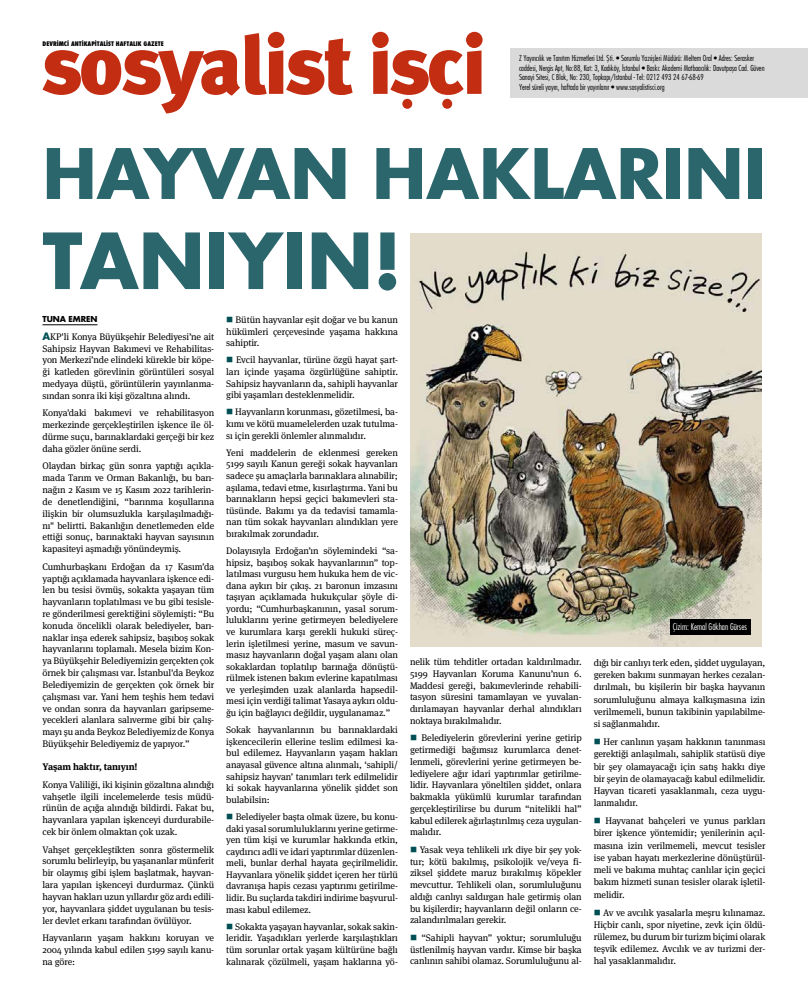
<style>
.page{position:relative;width:808px;height:993px;background:#fff}
.page>*{position:absolute;margin:0;border:0;box-sizing:border-box;transform-origin:0 0}
.t1{font:75px "Futura Bold Tr";color:#2b666d}
.t2{font:67.5px "Futura Bold Tr";color:#2b666d}
.t3{font:9.5px/11.8px "Meta Serif Pro";letter-spacing:-.01em;color:#000;text-align:justify}
.t4{font:700 9.5px "Meta Serif Pro";letter-spacing:-.01em;color:#000}
.t5{font:9px "Futura Cond Light Tr";color:#fff}
.t6{font:8px/9.6px "Futura Cond Light Tr";color:#000}
.t7{font:8px "Futura Bold Tr";letter-spacing:-.01em;color:#000}
.t8{font:6.2px "Futura Cond Black Tr";color:#000}
.s1{font-family:"Futura Bold Tr";font-size:10px;color:#004f55}
.s2{color:#004f55}
</style>
<div class="page">
<div style="left:510px;top:48px;width:298px;height:49px;background:#dadada"></div>
<svg style="left:43px;top:32px;width:310px;height:81px"></svg>
<svg style="left:372px;top:32px;width:111px;height:63px"></svg>
<div style="left:442px;top:99px;width:10px;height:10px;background:#c32d12;border-radius:50%"></div>
<div style="left:402px;top:99px;width:10px;height:10px;background:#c32d12;border-radius:50%"></div>
<hr style="left:43px;top:324px;width:54px;height:1px;background:#000">
<img style="left:410px;top:233px;width:351px;height:413px">
<div style="left:670px;top:618px;width:80px;height:16px;background:#000"></div>
<p class="t8" style="left:43px;top:39px;width:123px">DEVRİMCİ ANTİKAPİTALİST HAFTALIK GAZETE</p>
<p class="t6" style="left:519px;top:53px;width:247px">Z Yayıncılık ve Tanıtım Hizmetleri Ltd. Şti. • Sorumlu Yazıişleri Müdürü: Meltem Oral • Adres: Serasker caddesi, Nergis Apt, No:88, Kat: 3, Kadıköy, İstanbul • Baskı: Akademi Matbaacılık: Davutpaşa Cad. Güven Sanayi Sitesi, C Blok, No: 230, Topkapı/Istanbul - Tel: 0212 493 24 67-68-69<br>Yerel süreli yayın, haftada bir yayınlanır • www.sosyalistisci.org</p>
<h2 class="t2" style="left:43px;top:127px;width:724px">HAYVAN HAKLARINI</h2>
<h1 class="t1" style="left:43px;top:208px;width:361px">TANIYIN!</h1>
<p class="t7" style="left:43px;top:313px;width:56px">TUNA EMREN</p>
<p class="t3" style="left:43px;top:330px;width:173px"><span class="s1">A</span>KP'li Konya Büyükşehir Belediyesi’ne ait Sahipsiz Hayvan Bakımevi ve Rehabilitas&shy;yon Merkezi’nde elindeki kürekle bir köpe&shy;ği katleden görevlinin görüntüleri sosyal medyaya düştü, görüntülerin yayınlanma&shy;sından sonra iki kişi gözaltına alındı.</p>
<p class="t3" style="left:43px;top:406px;width:173px">Konya'daki bakımevi ve rehabilitasyon merkezinde gerçekleştirilen işkence ile öl&shy;dürme suçu, barınaklardaki gerçeği bir kez daha gözler önüne serdi.</p>
<p class="t3" style="left:43px;top:459px;width:173px">Olaydan birkaç gün sonra yaptığı açıkla&shy;mada Tarım ve Orman Bakanlığı, bu barı&shy;nağın 2 Kasım ve 15 Kasım 2022 tarihlerin&shy;de denetlendiğini, “barınma koşullarına ilişkin bir olumsuzlukla karşılaşılmadığı&shy;nı" belirtti. Bakanlığın denetlemeden elde ettiği sonuç, barınaktaki hayvan sayısının kapasiteyi aşmadığı yönündeymiş.</p>
<p class="t3" style="left:43px;top:560px;width:173px">Cumhurbaşkanı Erdoğan da 17 Kasım’da yaptığı açıklamada hayvanlara işkence edi&shy;len bu tesisi övmüş, sokakta yaşayan tüm hayvanların toplatılması ve bu gibi tesisle&shy;re gönderilmesi gerektiğini söylemişti: “Bu konuda öncelikli olarak belediyeler, barı&shy;naklar inşa ederek sahipsiz, başıboş sokak hayvanlarını toplamalı. Mesela bizim Kon&shy;ya Büyükşehir Belediyemizin gerçekten çok örnek bir çalışması var. İstanbul'da Beykoz Belediyemizin de gerçekten çok örnek bir çalışması var. Yani hem teşhis hem tedavi ve ondan sonra da hayvanları garipseme&shy;yecekleri alanlara salıverme gibi bir çalış&shy;mayı şu anda Beykoz Belediyemiz de Konya Büyükşehir Belediyemiz de yapıyor.”</p>
<p class="t4" style="left:43px;top:759px;width:97px">Yaşam haktır, tanıyın!</p>
<p class="t3" style="left:43px;top:777px;width:173px">Konya Valiliği, iki kişinin gözaltına alındığı vahşetle ilgili incelemelerde tesis müdü&shy;rünün de açığa alındığı bildirdi. Fakat bu, hayvanlara yapılan işkenceyi durdurabile&shy;cek bir önlem olmaktan çok uzak.</p>
<p class="t3" style="left:43px;top:842px;width:173px">Vahşet gerçekleştikten sonra göstermelik sorumlu belirleyip, bu yaşananlar münferit bir olaymış gibi işlem başlatmak, hayvan&shy;lara yapılan işkenceyi durdurmaz. Çünkü hayvan hakları uzun yıllardır göz ardı edili&shy;yor, hayvanlara şiddet uygulanan bu tesis&shy;ler devlet erkanı tarafından övülüyor.</p>
<p class="t3" style="left:43px;top:931px;width:173px">Hayvanların yaşam hakkını koruyan ve 2004 yılında kabul edilen 5199 sayılı kanu&shy;na göre:</p>
<p class="t3" style="left:226px;top:313px;width:173px"><span class="s2">■</span> Bütün hayvanlar eşit doğar ve bu kanun hükümleri çerçevesinde yaşama hakkına sahiptir.</p>
<p class="t3" style="left:226px;top:354px;width:173px"><span class="s2">■</span> Evcil hayvanlar, türüne özgü hayat şart&shy;ları içinde yaşama özgürlüğüne sahiptir.<br>Sahipsiz hayvanların da, sahipli hayvanlar gibi yaşamları desteklenmelidir.</p>
<p class="t3" style="left:226px;top:405px;width:173px"><span class="s2">■</span> Hayvanların korunması, gözetilmesi, ba&shy;kımı ve kötü muamelelerden uzak tutulma&shy;sı için gerekli önlemler alınmalıdır.</p>
<p class="t3" style="left:226px;top:446px;width:173px">Yeni maddelerin de eklenmesi gereken 5199 sayılı Kanun gereği sokak hayvanları sadece şu amaçlarla barınaklara alınabilir; aşılama, tedavi etme, kısırlaştırma. Yani bu barınakların hepsi geçici bakımevleri sta&shy;tüsünde. Bakımı ya da tedavisi tamamla&shy;nan tüm sokak hayvanları alındıkları yere bırakılmak zorundadır.</p>
<p class="t3" style="left:226px;top:544px;width:173px">Dolayısıyla Erdoğan’ın söylemindeki “sa&shy;hipsiz, başıboş sokak hayvanlarının” top&shy;latılması vurgusu hem hukuka hem de vic&shy;dana aykırı bir çıkış. 21 baronun imzasını taşıyan açıklamada hukukçular şöyle di&shy;yordu; “Cumhurbaşkanının, yasal sorum&shy;luluklarını yerine getirmeyen belediyelere ve kurumlara karşı gerekli hukuki süreç&shy;lerin işletilmesi yerine, masum ve savun&shy;masız hayvanların doğal yaşam alanı olan sokaklardan toplatılıp barınağa dönüştü&shy;rülmek istenen bakım evlerine kapatılması ve yerleşimden uzak alanlarda hapsedil&shy;mesi için verdiği talimat Yasaya aykırı oldu&shy;ğu için bağlayıcı değildir, uygulanamaz.”</p>
<p class="t3" style="left:226px;top:723px;width:173px">Sokak hayvanlarının bu barınaklardaki işkencecilerin ellerine teslim edilmesi ka&shy;bul edilemez. Hayvanların yaşam hakları anayasal güvence altına alınmalı, ‘sahipli/ sahipsiz hayvan’ tanımları terk edilmelidir ki sokak hayvanlarına yönelik şiddet son bulabilsin:</p>
<p class="t3" style="left:226px;top:810px;width:173px"><span class="s2">■</span> Belediyeler başta olmak üzere, bu konu&shy;daki yasal sorumluluklarını yerine getirme&shy;yen tüm kişi ve kurumlar hakkında etkin, caydırıcı adli ve idari yaptırımlar düzenlen&shy;meli, bunlar derhal hayata geçirilmelidir.<br>Hayvanlara yönelik şiddet içeren her türlü davranışa hapis cezası yaptırımı getirilme&shy;lidir. Bu suçlarda takdiri indirime başvurul&shy;ması kabul edilemez.</p>
<p class="t3" style="left:226px;top:919px;width:173px"><span class="s2">■</span> Sokakta yaşayan hayvanlar, sokak sakin&shy;leridir. Yaşadıkları yerlerde karşılaştıkları tüm sorunlar ortak yaşam kültürüne bağlı kalınarak çözülmeli, yaşam haklarına yö-</p>
<p class="t3" style="left:410px;top:655px;width:173px">nelik tüm tehditler ortadan kaldırılmadır.<br>5199 Hayvanları Koruma Kanunu’nun 6.<br>Maddesi gereği, bakımevlerinde rehabili&shy;tasyon süresini tamamlayan ve yuvalan&shy;dırılamayan hayvanlar derhal alındıkları noktaya bırakılmalıdır.</p>
<p class="t3" style="left:410px;top:731px;width:173px"><span class="s2">■</span> Belediyelerin görevlerini yerine getirip getirmediği bağımsız kurumlarca denet&shy;lenmeli, görevlerini yerine getirmeyen be&shy;lediyelere ağır idari yaptırımlar getirilme&shy;lidir. Hayvanlara yöneltilen şiddet, onlara bakmakla yükümlü kurumlar tarafından gerçekleştirilirse bu durum “nitelikli hal” kabul edilerek ağırlaştırılmış ceza uygulan&shy;malıdır.</p>
<p class="t3" style="left:410px;top:842px;width:173px"><span class="s2">■</span> Yasak veya tehlikeli ırk diye bir şey yok&shy;tur; kötü bakılmış, psikolojik ve/veya fi&shy;ziksel şiddete maruz bırakılmış köpekler mevcuttur. Tehlikeli olan, sorumluluğunu aldığı canlıyı saldırgan hale getirmiş olan bu kişilerdir; hayvanların değil onların ce&shy;zalandırılmaları gerekir.</p>
<p class="t3" style="left:410px;top:930px;width:173px"><span class="s2">■</span> “Sahipli hayvan” yoktur; sorumluluğu üstlenilmiş hayvan vardır. Kimse bir başka canlının sahibi olamaz. Sorumluluğunu al-</p>
<p class="t5" style="left:673px;top:621px;width:75px">Çizim: Kemal Gökhan Gürses</p>
<p class="t3" style="left:594px;top:656px;width:173px;line-height:12.2px">dığı bir canlıyı terk eden, şiddet uygulayan, gereken bakımı sunmayan herkes cezalan&shy;dırılmalı, bu kişilerin bir başka hayvanın sorumluluğunu almaya kalkışmasına izin verilmemeli, bunun takibinin yapılabilme&shy;si sağlanmalıdır.</p>
<p class="t3" style="left:594px;top:735px;width:173px;line-height:12.2px"><span class="s2">■</span> Her canlının yaşam hakkının tanınması gerektiği anlaşılmalı, sahiplik statüsü diye bir şey olamayacağı için satış hakkı diye bir şeyin de olamayacağı kabul edilmelidir.<br>Hayvan ticareti yasaklanmalı, ceza uygu&shy;lanmalıdır.</p>
<p class="t3" style="left:594px;top:814px;width:173px;line-height:12.2px"><span class="s2">■</span> Hayvanat bahçeleri ve yunus parkları birer işkence yöntemidir; yenilerinin açıl&shy;masına izin verilmemeli, mevcut tesisler ise yaban hayatı merkezlerine dönüştürül&shy;meli ve bakıma muhtaç canlılar için geçici bakım hizmeti sunan tesisler olarak işletil&shy;melidir.</p>
<p class="t3" style="left:594px;top:905px;width:173px;line-height:12.2px"><span class="s2">■</span> Av ve avcılık yasalarla meşru kılınamaz.<br>Hiçbir canlı, spor niyetine, zevk için öldü&shy;rülemez, bu durum bir turizm biçimi olarak teşvik edilemez. Avcılık ve av turizmi der&shy;hal yasaklanmalıdır.</p>
</div>
